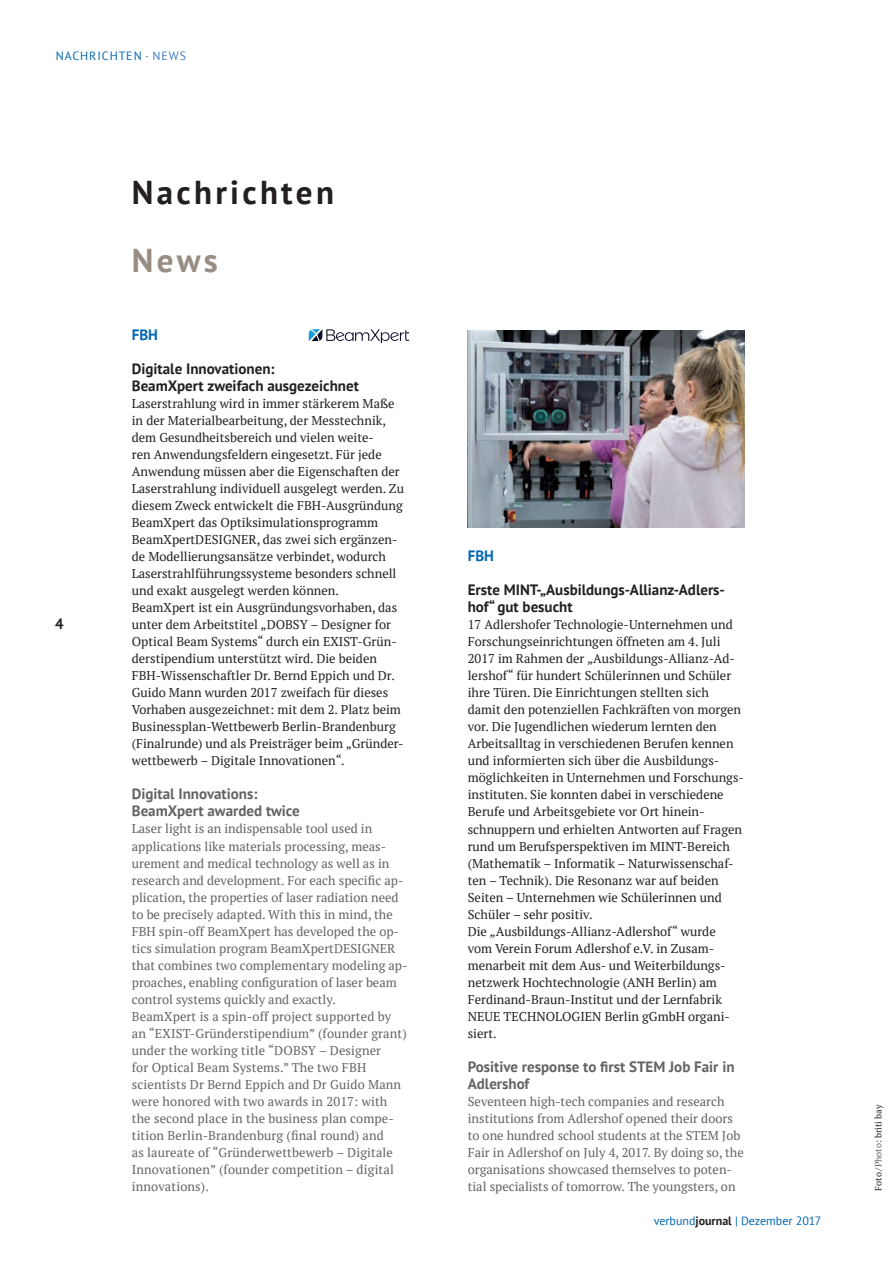
<style>
.page{position:relative;width:893px;height:1263px;background:#fff}
.page>*{position:absolute;margin:0;border:0;box-sizing:border-box;transform-origin:0 0}
.t1{font:700 33px "PT Sans";letter-spacing:.1em;color:#231f20}
.t2{font:700 33px "PT Sans";color:#988d83}
.t3{font:700 15px/17px "PT Sans";color:#231f20}
.t4{font:700 15px/17px "PT Sans";color:#636366}
.t5{font:700 15px "PT Sans";color:#0166b3}
.t6{font:12.75px/17px "PT Serif";color:#231f20}
.t7{font:12.75px/17px "PT Serif";color:#636366}
.t8{font:12px "PT Sans";color:#0166b3}
.t9{font:12px "PT Sans";letter-spacing:.08em;color:#0166b3}
.t10{font:9px "PT Serif";color:#231f20}
.s1{color:#437ec1}
.s2{color:#636366}
.s3{font-weight:700;color:#231f20}
</style>
<div class="page">
<svg style="left:309px;top:329px;width:100px;height:14px"></svg>
<img style="left:468px;top:331px;width:276px;height:196px">
<p class="t9" style="left:56px;top:48px;width:132px">NACHRICHTEN · <span class="s1">NEWS</span></p>
<h1 class="t1" style="left:132px;top:171px;width:204px">Nachrichten</h1>
<p class="t3" style="left:55px;top:615px;width:10px">4</p>
<h1 class="t2" style="left:132px;top:239px;width:87px">News</h1>
<p class="t5" style="left:132px;top:325px;width:28px">FBH</p>
<p class="t3" style="left:132px;top:360px;width:229px">Digitale Innovationen:<br>BeamXpert zweifach ausgezeichnet</p>
<p class="t6" style="left:132px;top:395px;width:274px">Laserstrahlung wird in immer stärkerem Maße in der Materialbearbeitung, der Messtechnik, dem Gesundheitsbereich und vielen weite-<br>ren Anwendungsfeldern eingesetzt. Für jede Anwendung müssen aber die Eigenschaften der Laserstrahlung individuell ausgelegt werden. Zu diesem Zweck entwickelt die FBH-Ausgründung BeamXpert das Optiksimulationsprogramm BeamXpertDESIGNER, das zwei sich ergänzen&shy;de Modellierungsansätze verbindet, wodurch Laserstrahlführungssysteme besonders schnell und exakt ausgelegt werden können.<br>BeamXpert ist ein Ausgründungsvorhaben, das unter dem Arbeitstitel „DOBSY – Designer for Optical Beam Systems“ durch ein EXIST-Grün&shy;derstipendium unterstützt wird. Die beiden FBH-Wissenschaftler Dr. Bernd Eppich und Dr.<br>Guido Mann wurden 2017 zweifach für dieses Vorhaben ausgezeichnet: mit dem 2. Platz beim Businessplan-Wettbewerb Berlin-Brandenburg (Finalrunde) und als Preisträger beim „Gründer&shy;wettbewerb – Digitale Innovationen“.</p>
<p class="t4" style="left:132px;top:785px;width:169px">Digital Innovations:<br>BeamXpert awarded twice</p>
<p class="t7" style="left:132px;top:820px;width:277px">Laser light is an indispensable tool used in applications like materials processing, meas&shy;urement and medical technology as well as in research and development. For each specific ap&shy;plication, the properties of laser radiation need to be precisely adapted. With this in mind, the FBH spin-off BeamXpert has developed the op&shy;tics simulation program BeamXpertDESIGNER that combines two complementary modeling ap&shy;proaches, enabling configuration of laser beam control systems quickly and exactly.<br>BeamXpert is a spin-off project supported by an “EXIST-Gründerstipendium” (founder grant) under the working title “DOBSY – Designer<br>for Optical Beam Systems.” The two FBH scientists Dr Bernd Eppich and Dr Guido Mann were honored with two awards in 2017: with the second place in the business plan compe&shy;tition Berlin-Brandenburg (final round) and<br>as laureate of “Gründerwettbewerb – Digitale Innovationen” (founder competition – digital innovations).</p>
<p class="t5" style="left:468px;top:546px;width:28px">FBH</p>
<p class="t3" style="left:468px;top:581px;width:259px">Erste MINT-„Ausbildungs-Allianz-Adlers&shy;hof“ gut besucht</p>
<p class="t6" style="left:468px;top:616px;width:278px">17 Adlershofer Technologie-Unternehmen und Forschungseinrichtungen öffneten am 4. Juli 2017 im Rahmen der „Ausbildungs-Allianz-Ad&shy;lershof“ für hundert Schülerinnen und Schüler ihre Türen. Die Einrichtungen stellten sich damit den potenziellen Fachkräften von morgen vor. Die Jugendlichen wiederum lernten den Arbeitsalltag in verschiedenen Berufen kennen und informierten sich über die Ausbildungs&shy;möglichkeiten in Unternehmen und Forschungs&shy;instituten. Sie konnten dabei in verschiedene Berufe und Arbeitsgebiete vor Ort hinein&shy;schnuppern und erhielten Antworten auf Fragen rund um Berufsperspektiven im MINT-Bereich (Mathematik – Informatik – Naturwissenschaf&shy;ten – Technik). Die Resonanz war auf beiden Seiten – Unternehmen wie Schülerinnen und Schüler – sehr positiv.<br>Die „Ausbildungs-Allianz-Adlershof“ wurde<br>vom Verein Forum Adlershof e.V. in Zusam&shy;menarbeit mit dem Aus- und Weiterbildungs&shy;netzwerk Hochtechnologie (ANH Berlin) am Ferdinand-Braun-Institut und der Lernfabrik NEUE TECHNOLOGIEN Berlin gGmbH organi&shy;siert.</p>
<p class="t4" style="left:468px;top:1057px;width:268px">Positive response to first STEM Job Fair in<br>Adlershof</p>
<p class="t7" style="left:468px;top:1092px;width:278px">Seventeen high-tech companies and research institutions from Adlershof opened their doors to one hundred school students at the STEM Job Fair in Adlershof on July 4, 2017. By doing so, the organisations showcased themselves to poten&shy;tial specialists of tomorrow. The youngsters, on</p>
<p class="t10" style="left:872px;top:1191px;width:88px;rotate:-90deg">Foto/<span class="s2">Photo</span>: briti bay</p>
<p class="t8" style="left:654px;top:1213px;width:169px">verbund<span class="s3">journal</span> | Dezember 2017</p>
</div>
